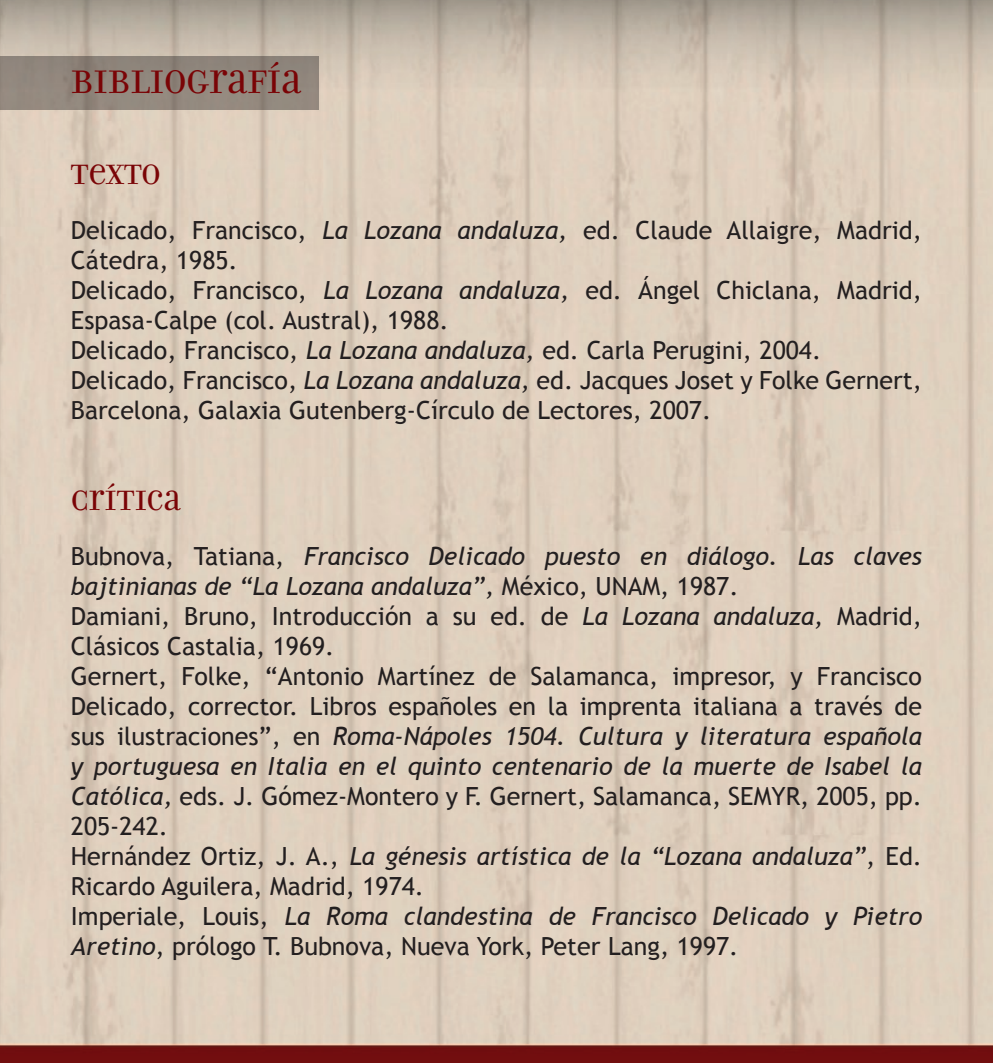
<style>
.page{position:relative;width:993px;height:1063px;background:#fff}
.page>*{position:absolute;margin:0;border:0;box-sizing:border-box;transform-origin:0 0}
.t1{font:35px "Filosofia Unicase OT";color:#7a0406}
.t2{font:30px "Filosofia Unicase OT";color:#7a0406}
.t3{font:25px/30px "Trebuchet MS";color:#231f20}
.s1{font-style:italic}
</style>
<div class="page">
<img style="left:0;top:0;width:992px;height:1063px">
<div style="left:0;top:57px;width:319px;height:53px;background:#91877d"></div>
<h1 class="t1" style="left:71px;top:61px;width:232px">BIBLIOGRAFÍA</h1>
<p class="t2" style="left:71px;top:157px;width:91px">TEXTO</p>
<p class="t3" style="left:71px;top:216px;width:852px">Delicado, Francisco, <span class="s1">La Lozana andaluza,</span> ed. Claude Allaigre, Madrid, Cátedra, 1985.<br>Delicado, Francisco, <span class="s1">La Lozana andaluza,</span> ed. Ángel Chiclana, Madrid, Espasa-Calpe (col. Austral), 1988.<br>Delicado, Francisco, <span class="s1">La Lozana andaluza,</span> ed. Carla Perugini, 2004.<br>Delicado, Francisco, <span class="s1">La Lozana andaluza,</span> ed. Jacques Joset y Folke Gernert, Barcelona, Galaxia Gutenberg-Círculo de Lectores, 2007.</p>
<p class="t2" style="left:71px;top:483px;width:111px">CRÍTICA</p>
<p class="t3" style="left:71px;top:542px;width:852px">Bubnova, Tatiana, <span class="s1">Francisco Delicado puesto en diálogo. Las claves bajtinianas de “La Lozana andaluza”,</span> México, UNAM, 1987.<br>Damiani, Bruno, Introducción a su ed. de <span class="s1">La Lozana andaluza,</span> Madrid, Clásicos Castalia, 1969.<br>Gernert, Folke, “Antonio Martínez de Salamanca, impresor, y Francisco Delicado, corrector. Libros españoles en la imprenta italiana a través de sus ilustraciones”, en <span class="s1">Roma-Nápoles 1504. Cultura y literatura española y portuguesa en Italia en el quinto centenario de la muerte de Isabel la Católica,</span> eds. J. Gómez-Montero y F. Gernert, Salamanca, SEMYR, 2005, pp.<br>205-242.<br>Hernández Ortiz, J. A., <span class="s1">La génesis artística de la “Lozana andaluza”</span>, Ed.<br>Ricardo Aguilera, Madrid, 1974.<br>Imperiale, Louis, <span class="s1">La Roma clandestina de Francisco Delicado y Pietro Aretino</span>, prólogo T. Bubnova, Nueva York, Peter Lang, 1997.</p>
</div>
